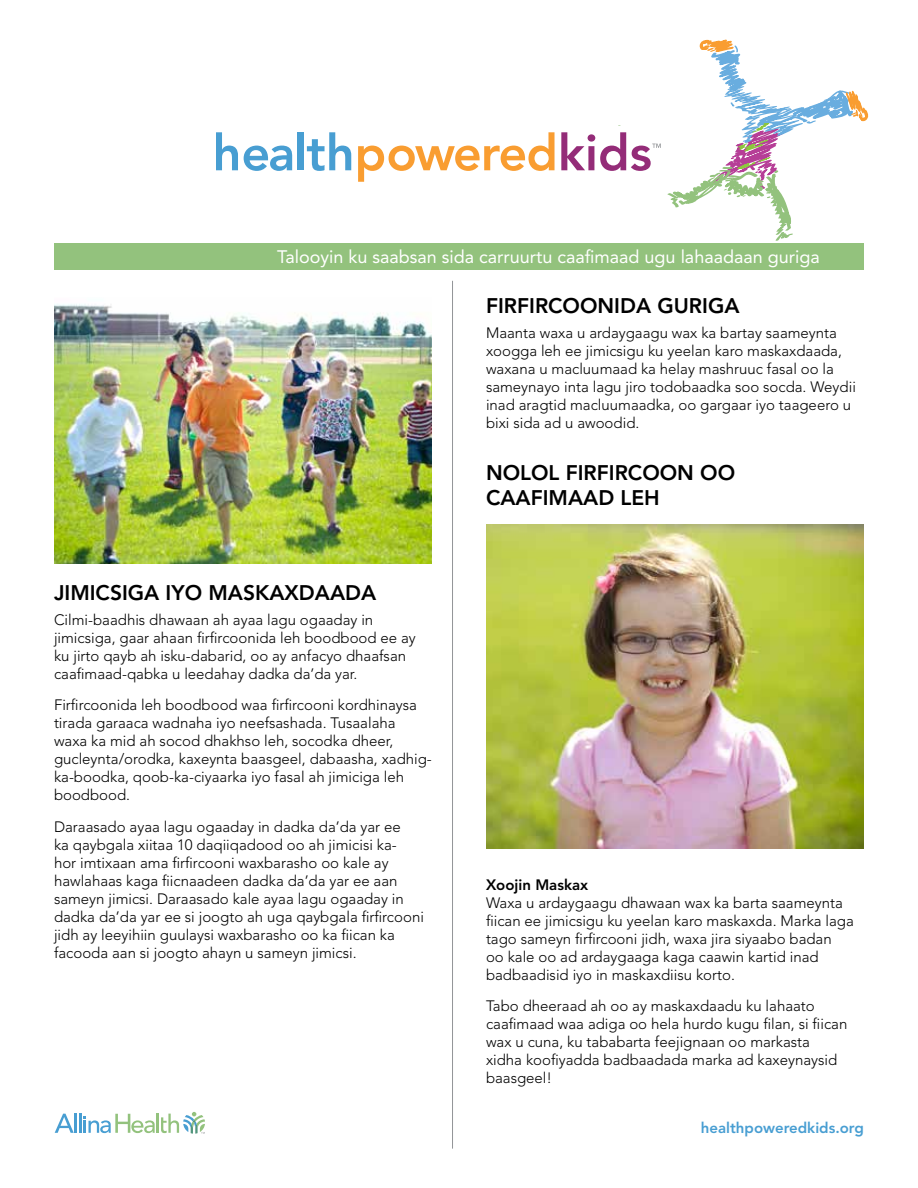
<style>
.page{position:relative;width:918px;height:1188px;background:#fff}
.page>*{position:absolute;margin:0;border:0;box-sizing:border-box;transform-origin:0 0}
.t1{font:800 21px/25.2px "Avenir LT Std";color:#000}
.t2{font:18px "Avenir LT Std";color:#fff}
.t3{font:300 15px/18px "Avenir LT Std";color:#000}
.t4{font:800 15px "Avenir LT Std";color:#489ed2}
.t5{font:800 15px "Avenir LT Std";color:#000}
</style>
<div class="page">
<hr style="left:452px;top:281px;width:1px;height:868px;background:#939598">
<svg style="left:55px;top:1112px;width:150px;height:22px"></svg>
<img style="left:54px;top:304px;width:378px;height:260px">
<img style="left:486px;top:525px;width:378px;height:323px">
<svg style="left:667px;top:39px;width:202px;height:202px"></svg>
<svg style="left:216px;top:132px;width:22px;height:38px"></svg>
<svg style="left:244px;top:146px;width:48px;height:25px"></svg>
<div style="left:298px;top:132px;width:6px;height:38px;background:#489ed2"></div>
<svg style="left:307px;top:132px;width:44px;height:39px"></svg>
<svg style="left:358px;top:132px;width:197px;height:50px"></svg>
<svg style="left:561px;top:132px;width:100px;height:39px"></svg>
<div style="left:54px;top:243px;width:810px;height:27px;background:#93c27d"></div>
<p class="t2" style="left:277px;top:246px;width:544px">Talooyin ku saabsan sida carruurtu caafimaad ugu lahaadaan guriga</p>
<h1 class="t1" style="left:54px;top:580px;width:324px">JIMICSIGA IYO MASKAXDAADA</h1>
<p class="t3" style="left:54px;top:610px;width:363px">Cilmi-baadhis dhawaan ah ayaa lagu ogaaday in jimicsiga, gaar ahaan firfircoonida leh boodbood ee ay ku jirto qayb ah isku-dabarid, oo ay anfacyo dhaafsan caafimaad-qabka u leedahay dadka da’da yar.</p>
<p class="t3" style="left:54px;top:696px;width:379px">Firfircoonida leh boodbood waa firfircooni kordhinaysa tirada garaaca wadnaha iyo neefsashada. Tusaalaha waxa ka mid ah socod dhakhso leh, socodka dheer, gucleynta/orodka, kaxeynta baasgeel, dabaasha, xadhig&shy;ka-boodka, qoob-ka-ciyaarka iyo fasal ah jimiciga leh boodbood.</p>
<p class="t3" style="left:54px;top:817px;width:371px">Daraasado ayaa lagu ogaaday in dadka da’da yar ee<br>ka qaybgala xiitaa 10 daqiiqadood oo ah jimicisi ka-<br>hor imtixaan ama firfircooni waxbarasho oo kale ay hawlahaas kaga fiicnaadeen dadka da’da yar ee aan sameyn jimicsi. Daraasado kale ayaa lagu ogaaday in dadka da’da yar ee si joogto ah uga qaybgala firfircooni jidh ay leeyihiin guulaysi waxbarasho oo ka fiican ka facooda aan si joogto ahayn u sameyn jimicsi.</p>
<h1 class="t1" style="left:486px;top:293px;width:255px">FIRFIRCOONIDA GURIGA</h1>
<p class="t3" style="left:486px;top:324px;width:371px">Maanta waxa u ardaygaagu wax ka bartay saameynta xoogga leh ee jimicsigu ku yeelan karo maskaxdaada, waxana u macluumaad ka helay mashruuc fasal oo la sameynayo inta lagu jiro todobaadka soo socda. Weydii inad aragtid macluumaadka, oo gargaar iyo taageero u bixi sida ad u awoodid.</p>
<h1 class="t1" style="left:486px;top:460px;width:251px">NOLOL FIRFIRCOON OO<br>CAAFIMAAD LEH</h1>
<p class="t5" style="left:486px;top:876px;width:104px">Xoojin Maskax</p>
<p class="t3" style="left:486px;top:894px;width:369px">Waxa u ardaygaagu dhawaan wax ka barta saameynta fiican ee jimicsigu ku yeelan karo maskaxda. Marka laga tago sameyn firfircooni jidh, waxa jira siyaabo badan<br>oo kale oo ad ardaygaaga kaga caawin kartid inad badbaadisid iyo in maskaxdiisu korto.</p>
<p class="t3" style="left:486px;top:997px;width:363px">Tabo dheeraad ah oo ay maskaxdaadu ku lahaato caafimaad waa adiga oo hela hurdo kugu filan, si fiican wax u cuna, ku tababarta feejignaan oo markasta xidha koofiyadda badbaadada marka ad kaxeynaysid baasgeel!</p>
<p class="t4" style="left:701px;top:1119px;width:165px">healthpoweredkids.org</p>
</div>
